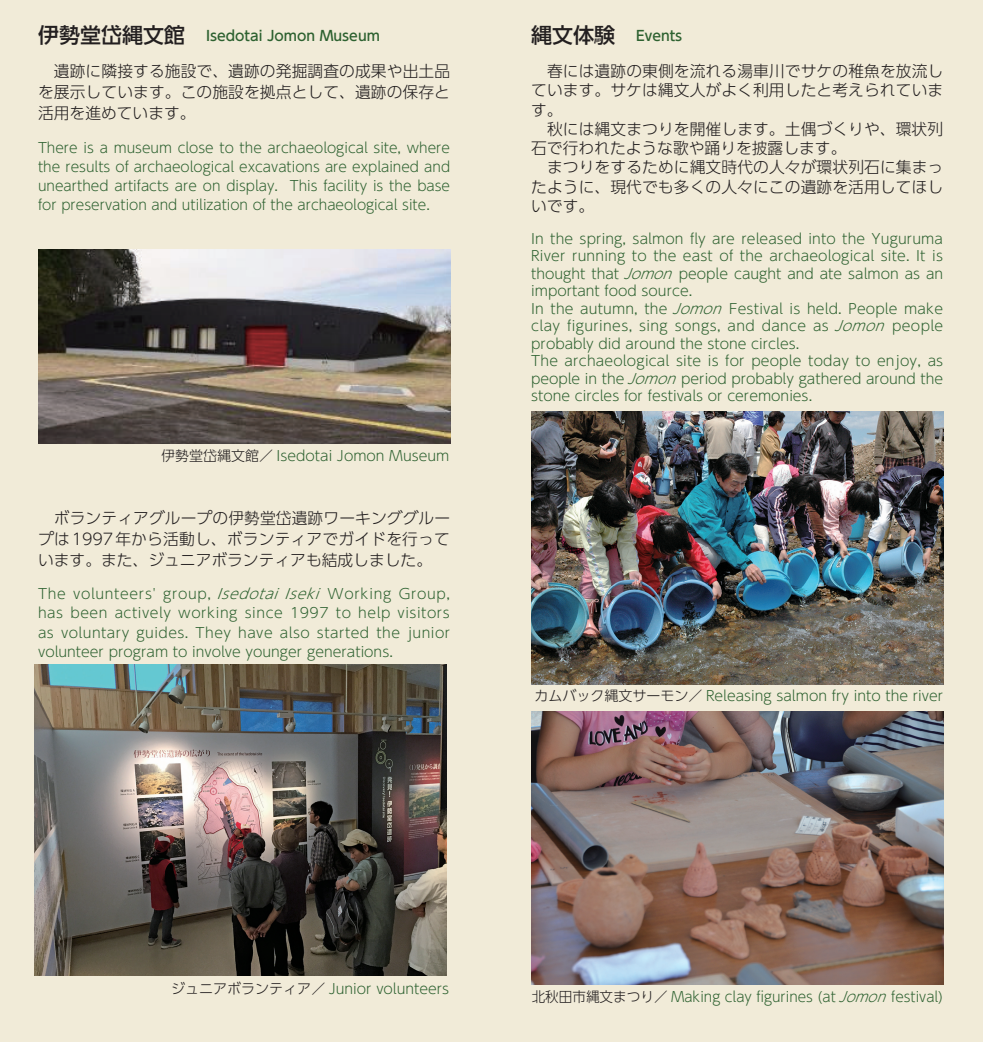
<style>
.page{position:relative;width:983px;height:1042px;background:#fff}
.page>*{position:absolute;margin:0;border:0;box-sizing:border-box;transform-origin:0 0}
.t1{font:300 15.75px/19.2px "UD Shin Go Pro";letter-spacing:.005em;color:#231f20;text-align:justify}
.t2{font:300 14px/17.5px "UD Shin Go Pro";color:#2d6130;text-align:justify}
.t3{font:500 14px "UD Shin Go Pro";color:#2d6130}
.s1{font-size:21px;color:#231f20}
.s2{color:#231f20}
.s3{font-style:italic}
</style>
<div class="page">
<div style="left:0;top:0;width:982px;height:1042px;background:#f1ebd8"></div>
<img style="left:35px;top:665px;width:411px;height:310px">
<img style="left:531px;top:411px;width:412px;height:273px">
<img style="left:531px;top:712px;width:412px;height:272px">
<img style="left:38px;top:250px;width:412px;height:193px">
<p class="t3" style="left:38px;top:24px;width:343px"><span class="s1">伊勢堂岱縄文館　</span>Isedotai Jomon Museum</p>
<p class="t1" style="left:38px;top:60px;width:413px;line-height:21px">　遺跡に隣接する施設で、遺跡の発掘調査の成果や出土品を展示しています。この施設を拠点として、遺跡の保存と活用を進めています。</p>
<p class="t2" style="left:38px;top:137px;width:413px;line-height:19.2px">There is a museum close to the archaeological site, where the results of archaeological excavations are explained and unearthed artifacts are on display. This facility is the base for preservation and utilization of the archaeological site.</p>
<p class="t2" style="left:161px;top:446px;width:290px"><span class="s2">伊勢堂岱縄文館／</span> Isedotai Jomon Museum</p>
<p class="t1" style="left:38px;top:507px;width:413px;line-height:21px">　ボランティアグループの伊勢堂岱遺跡ワーキンググループは1997年から活動し、ボランティアでガイドを行っています。また、ジュニアボランティアも結成しました。</p>
<p class="t2" style="left:38px;top:584px;width:413px;line-height:19.2px">The volunteers' group, <span class="s3">IsedotaiIseki</span> Working Group, has been actively working since 1997 to help visitors as voluntary guides. They have also started the junior volunteer program to involve younger generations.</p>
<p class="t3" style="left:531px;top:24px;width:152px"><span class="s1">縄文体験　</span>Events</p>
<p class="t1" style="left:531px;top:61px;width:413px;text-align:left">　春には遺跡の東側を流れる湯車川でサケの稚魚を放流しています。サケは縄文人がよく利用したと考えられています。<br>　秋には縄文まつりを開催します。土偶づくりや、環状列石で行われたような歌や踊りを披露します。<br>　まつりをするために縄文時代の人々が環状列石に集まったように、現代でも多くの人々にこの遺跡を活用してほしいです。</p>
<p class="t2" style="left:531px;top:229px;width:413px;text-align:left">In the spring, salmon fly are released into the Yuguruma River running to the east of the archaeological site. It is thought that <span class="s3">Jomon</span>people caught and ate salmon as an important food source.<br>In the autumn, the <span class="s3">Jomon</span> Festival is held. People make clay figurines, sing songs, and dance as <span class="s3">Jomon</span> people probably did around the stone circles.<br>The archaeological site is for people today to enjoy, as people in the <span class="s3">Jomon</span>period probably gathered around the stone circles for festivals or ceremonies.</p>
<p class="t2" style="left:534px;top:687px;width:410px"><span class="s2">カムバック縄文サーモン／</span> Releasing salmon fry into the river</p>
<p class="t2" style="left:171px;top:979px;width:279px"><span class="s2">ジュニアボランティア／</span> Junior volunteers</p>
<p class="t2" style="left:531px;top:987px;width:413px"><span class="s2">北秋田市縄文まつり／</span> Making clay figurines (at <span class="s3">Jomon</span>festival)</p>
</div>
